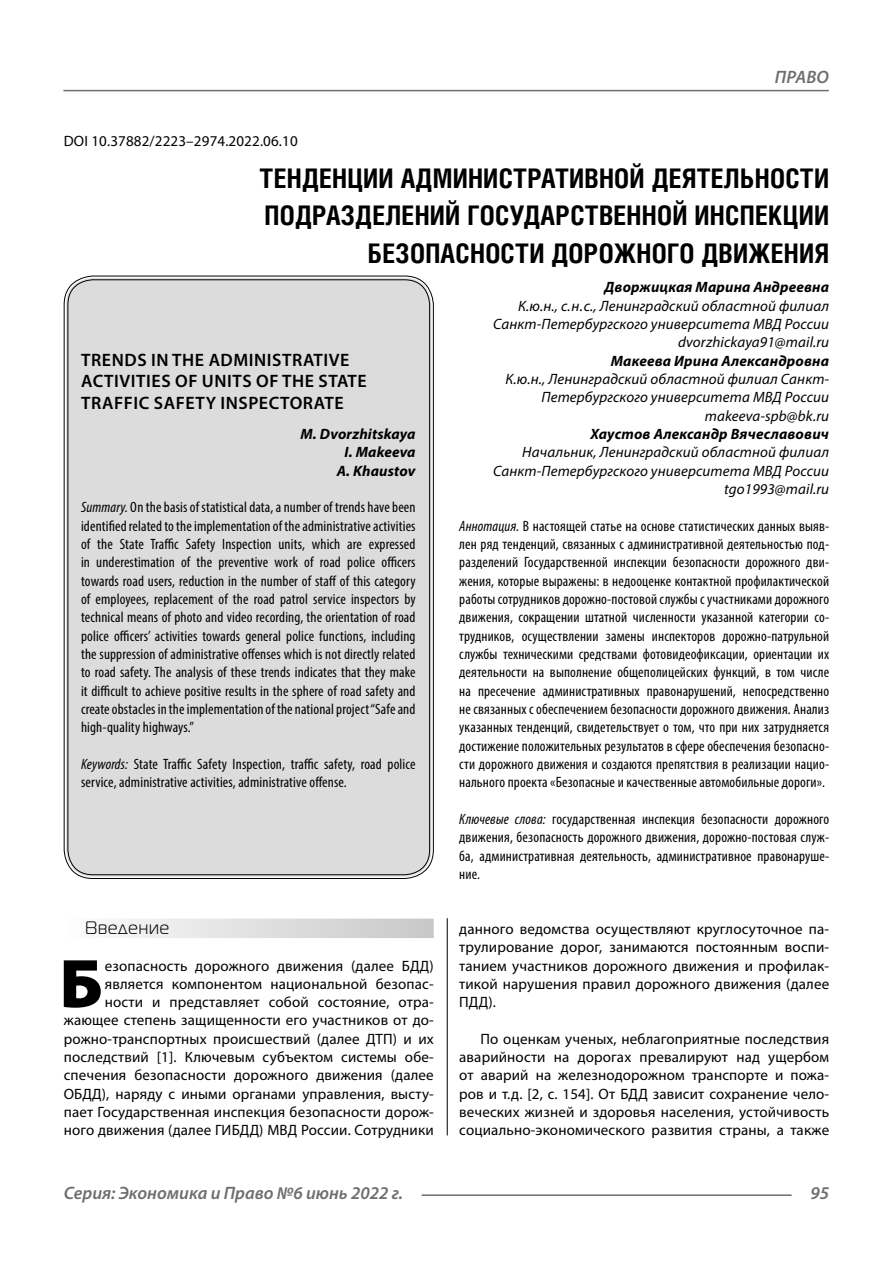
<style>
.page{position:relative;width:893px;height:1263px;background:#fff}
.page>*{position:absolute;margin:0;border:0;box-sizing:border-box;transform-origin:0 0}
.Bukvica{font:900 69.3px "Myriad Pro";color:#000}
.Header{font:700 27px/37.5px "Helios Cond C";letter-spacing:.01em;color:#000;text-align:right}
.Header-eng{font:600 18px/21.6px "Myriad Pro";letter-spacing:.03em;color:#000}
.t1{font:italic 600 18px "Myriad Pro";color:#6e6e6e}
.Subheader{font:18px "Magistral C";letter-spacing:.05em;color:#000}
.Annotation-rus{font:condensed 15px/18.3px "Myriad Pro";letter-spacing:.01em;color:#000;text-align:justify}
.Annotation-eng{font:condensed 15px/18.3px "Myriad Pro";letter-spacing:.01em;color:#000;text-align:justify}
.Bukvica-2{font:15px/18.3px "Myriad Pro";letter-spacing:.01em;color:#000;text-align:right}
.Normal{font:15px/18.3px "Myriad Pro";letter-spacing:.01em;color:#000;text-align:justify}
.Author-doc{font:italic 15px/18.3px "Myriad Pro";letter-spacing:.01em;color:#000;text-align:right}
.Author{font:italic 700 15px "Myriad Pro";letter-spacing:.01em;color:#000}
.Author-email{font:italic 15px "Myriad Pro";letter-spacing:.01em;color:#000}
.Author-eng{font:italic 700 15px "Myriad Pro";letter-spacing:.01em;color:#000}
.DOI{font:15px "Myriad Pro";letter-spacing:.01em;color:#000}
.s1{font-style:italic}
</style>
<div class="page">
<hr style="left:447px;top:915px;width:1px;height:220px;background:#000">
<div style="left:43px;top:897px;width:786px;height:21px;background:#fff"></div>
<div style="left:64px;top:918px;width:370px;height:20px;background:linear-gradient(to right,#fcfcfc,#c8c8c8)"></div>
<div style="left:66px;top:278px;width:365px;height:599px;background:#dcdcdc;border-radius:27px"></div>
<hr style="left:63px;top:90px;width:766px;height:1px;background:#6e6e6e">
<hr style="left:422px;top:1194px;width:370px;height:2px;background:#6e6e6e">
<p class="t1" style="left:775px;top:66px;width:56px">ПРАВО</p>
<p class="DOI" style="left:64px;top:132px;width:235px">DOI 10.37882/2223–2974.2022.06.10</p>
<p class="Header" style="left:260px;top:159px;width:571px">ТЕНДЕНЦИИ АДМИНИСТРАТИВНОЙ ДЕЯТЕЛЬНОСТИ<br>ПОДРАЗДЕЛЕНИЙ ГОСУДАРСТВЕННОЙ ИНСПЕКЦИИ<br>БЕЗОПАСНОСТИ ДОРОЖНОГО ДВИЖЕНИЯ</p>
<p class="Author" style="left:604px;top:278px;width:226px">Дворжицкая Марина Андреевна</p>
<p class="Author-doc" style="left:493px;top:296px;width:338px">К.ю.н., с.н.с., Ленинградский областной филиал<br>Санкт-Петербургского университета МВД России</p>
<p class="Author-email" style="left:678px;top:333px;width:153px">dvorzhickaya91@mail.ru</p>
<p class="Author" style="left:611px;top:351px;width:220px">Макеева Ирина Александровна</p>
<p class="Author-doc" style="left:505px;top:370px;width:325px">К.ю.н., Ленинградский областной филиал Санкт-<br>Петербургского университета МВД России</p>
<p class="Author-email" style="left:705px;top:406px;width:126px">makeeva-spb@bk.ru</p>
<p class="Author" style="left:590px;top:424px;width:240px">Хаустов Александр Вячеславович</p>
<p class="Author-doc" style="left:493px;top:443px;width:338px">Начальник, Ленинградский областной филиал<br>Санкт-Петербургского университета МВД России</p>
<p class="Author-email" style="left:724px;top:480px;width:107px">tgo1993@mail.ru</p>
<p class="Annotation-rus" style="left:459px;top:516px;width:371px"><span class="s1">Аннотация.</span> В настоящей статье на основе статистических данных выяв&shy;лен ряд тенденций, связанных с административной деятельностью под&shy;разделений Государственной инспекции безопасности дорожного дви&shy;жения, которые выражены: в недооценке контактной профилактической работы сотрудников дорожно-постовой службы с участниками дорожного движения, сокращении штатной численности указанной категории со&shy;трудников, осуществлении замены инспекторов дорожно-патрульной службы техническими средствами фотовидеофиксации, ориентации их деятельности на выполнение общеполицейских функций, в том числе на пресечение административных правонарушений, непосредственно не связанных с обеспечением безопасности дорожного движения. Анализ указанных тенденций, свидетельствует о том, что при них затрудняется достижение положительных результатов в сфере обеспечения безопасно&shy;сти дорожного движения и создаются препятствия в реализации нацио&shy;нального проекта «Безопасные и качественные автомобильные дороги».</p>
<p class="Annotation-rus" style="left:459px;top:810px;width:371px"><span class="s1">Ключевые слова:</span> государственная инспекция безопасности дорожного движения, безопасность дорожного движения, дорожно-постовая служ&shy;ба, административная деятельность, административное правонаруше&shy;ние.</p>
<p class="Header-eng" style="left:81px;top:348px;width:287px">TRENDS IN THE ADMINISTRATIVE<br>ACTIVITIES OF UNITS OF THE STATE<br>TRAFFIC SAFETY INSPECTORATE</p>
<p class="Author-eng" style="left:300px;top:424px;width:117px">M. Dvorzhitskaya</p>
<p class="Author-eng" style="left:345px;top:443px;width:73px">I. Makeeva</p>
<p class="Author-eng" style="left:337px;top:461px;width:80px">A. Khaustov</p>
<p class="Annotation-eng" style="left:81px;top:498px;width:336px"><span class="s1">Summary.</span> On the basis of statistical data, a number of trends have been identified related to the implementation of the administrative activities of the State Traffic Safety Inspection units, which are expressed in underestimation of the preventive work of road police officers towards road users, reduction in the number of staff of this category of employees, replacement of the road patrol service inspectors by technical means of photo and video recording, the orientation of road police officers’ activities towards general police functions, including the suppression of administrative offenses which is not directly related to road safety. The analysis of these trends indicates that they make it difficult to achieve positive results in the sphere of road safety and create obstacles in the implementation of the national project “Safe and high-quality highways.”</p>
<p class="Annotation-eng" style="left:81px;top:755px;width:336px"><span class="s1">Keywords:</span> State Traffic Safety Inspection, traffic safety, road police service, administrative activities, administrative offense.</p>
<p class="Subheader" style="left:85px;top:918px;width:86px">Введение</p>
<p class="Bukvica" style="left:59px;top:937px;width:45px">Б</p>
<p class="Bukvica-2" style="left:64px;top:956px;width:371px">езопасность дорожного движения (далее БДД) является компонентом национальной безопас&shy;ности и представляет собой состояние, отра&shy;жающее степень защищенности его участников от до&shy;рожно-транспортных происшествий (далее ДТП) и их последствий [1]. Ключевым субъектом системы обе&shy;спечения безопасности дорожного движения (далее ОБДД), наряду с иными органами управления, высту&shy;пает Государственная инспекция безопасности дорож&shy;ного движения (далее ГИБДД) МВД России. Сотрудники</p>
<p class="Bukvica-2" style="left:459px;top:919px;width:371px;text-align:justify">данного ведомства осуществляют круглосуточное па&shy;трулирование дорог, занимаются постоянным воспи&shy;танием участников дорожного движения и профилак&shy;тикой нарушения правил дорожного движения (далее ПДД).</p>
<p class="Normal" style="left:459px;top:1029px;width:371px;text-indent:21px">По оценкам ученых, неблагоприятные последствия аварийности на дорогах превалируют над ущербом от аварий на железнодорожном транспорте и пожа&shy;ров и т. д. [2, c. 154]. От БДД зависит сохранение чело&shy;веческих жизней и здоровья населения, устойчивость социально-экономического развития страны, а также</p>
<p class="t1" style="left:64px;top:1182px;width:341px">Серия: Экономика и Право №6 июнь 2022 г.</p>
<p class="t1" style="left:810px;top:1182px;width:20px">95</p>
</div>
